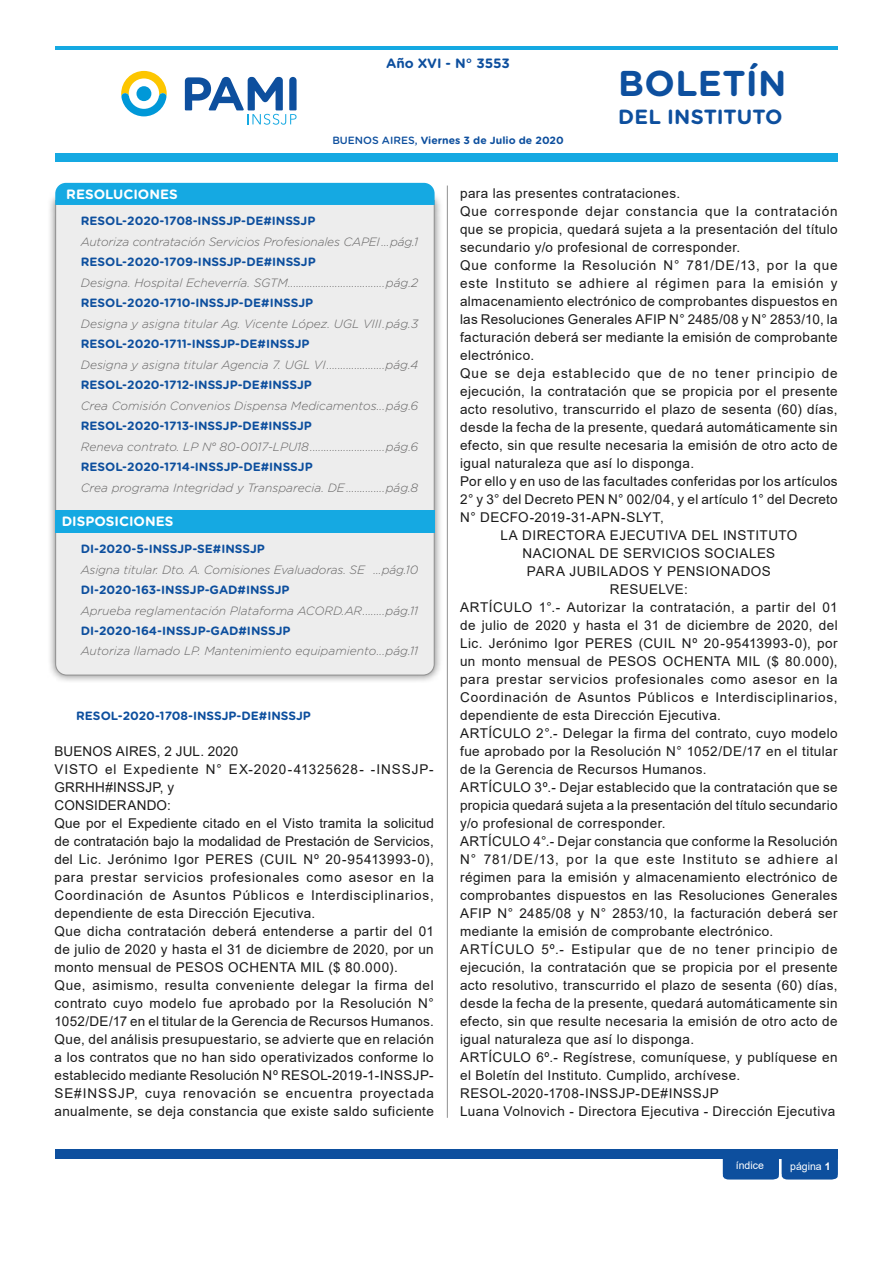
<style>
.page{position:relative;width:893px;height:1263px;background:#fff}
.page>*{position:absolute;margin:0;border:0;box-sizing:border-box;transform-origin:0 0}
.t1{font:700 35.85px "Gotham Rounded";letter-spacing:.01em;color:#0d4f9e}
.t2{font:700 20.55px "Gotham Rounded";color:#0d4f9e}
.t3{font:13.5px/18px "Arial";letter-spacing:.035em;color:#1a1a1a}
.t4{font:13.5px "Arial";letter-spacing:.065em;color:#1a1a1a}
.t5{font:13.5px "Arial";letter-spacing:.055em;color:#1a1a1a}
.t6{font:13.5px "Arial";letter-spacing:.06em;color:#1a1a1a}
.t7{font:13.5px "Arial";letter-spacing:.075em;color:#1a1a1a}
.t8{font:700 13.5px "Gotham Rounded";color:#fff}
.t9{font:700 13.5px "Gotham Rounded";color:#0d4f9e}
.t10{font:italic 300 12px "Gotham Rounded";color:#646363}
.t11{font:700 12px "Gotham Rounded";color:#0d4f9e}
.t12{font:700 10.5px "Gotham Rounded";color:#0d4f9e}
.t13{font:10.5px "Arial";color:#fff}
.s1{font-weight:500}
.s2{font-weight:700}
</style>
<div class="page">
<div style="left:55px;top:1149px;width:783px;height:10px;background:#0d4f9e"></div>
<div style="left:723px;top:1159px;width:115px;height:20px;background:#0d4f9e"></div>
<svg style="left:185px;top:77px;width:112px;height:48px"></svg>
<div style="left:55px;top:153px;width:783px;height:9px;background:#15a9e2"></div>
<hr style="left:55px;top:46px;width:783px;height:3px;background:#15a9e2">
<hr style="left:447px;top:186px;width:1px;height:932px;background:#909090">
<svg style="left:121px;top:71px;width:46px;height:45px"></svg>
<div style="left:48px;top:193px;width:396px;height:490px;background:#000;opacity:.52"></div>
<div style="left:55px;top:205px;width:380px;height:471px;background:#ededed"></div>
<div style="left:55px;top:182px;width:380px;height:23px;background:#15a9e2"></div>
<div style="left:55px;top:510px;width:380px;height:23px;background:#15a9e2"></div>
<p class="t9" style="left:386px;top:54px;width:125px">Año XVI - N° 3553</p>
<p class="t12" style="left:332px;top:133px;width:233px"><span class="s1">BUENOS AIRES,</span> Viernes 3 de Julio de 2020</p>
<h1 class="t1" style="left:618px;top:57px;width:170px">BOLETÍN</h1>
<h2 class="t2" style="left:618px;top:102px;width:166px">DEL INSTITUTO</h2>
<p class="t8" style="left:66px;top:184px;width:113px">RESOLUCIONES</p>
<p class="t11" style="left:81px;top:212px;width:236px">RESOL-2020-1708-INSSJP-DE#INSSJP</p>
<p class="t10" style="left:81px;top:234px;width:339px">Autoriza contratación Servicios Profesionales CAPEI ...pág.1</p>
<p class="t11" style="left:81px;top:253px;width:236px">RESOL-2020-1709-INSSJP-DE#INSSJP</p>
<p class="t10" style="left:81px;top:275px;width:339px">Designa. Hospital Echeverría. SGTM...................................pág.2</p>
<p class="t11" style="left:81px;top:294px;width:234px">RESOL-2020-1710-INSSJP-DE#INSSJP</p>
<p class="t10" style="left:81px;top:316px;width:339px">Designa y asigna titular Ag. Vicente López. UGL VIII.pág.3</p>
<p class="t11" style="left:81px;top:335px;width:230px">RESOL-2020-1711-INSSJP-DE#INSSJP</p>
<p class="t10" style="left:81px;top:357px;width:339px">Designa y asigna titular Agencia 7. UGL VI.....................pág.4</p>
<p class="t11" style="left:81px;top:376px;width:233px">RESOL-2020-1712-INSSJP-DE#INSSJP</p>
<p class="t10" style="left:81px;top:397px;width:339px">Crea Comisión Convenios Dispensa Medicamentos...pág.6</p>
<p class="t11" style="left:81px;top:417px;width:233px">RESOL-2020-1713-INSSJP-DE#INSSJP</p>
<p class="t10" style="left:81px;top:438px;width:339px">Reneva contrato. LP N° 80-0017-LPU18...........................pág.6</p>
<p class="t11" style="left:81px;top:458px;width:233px">RESOL-2020-1714-INSSJP-DE#INSSJP</p>
<p class="t10" style="left:81px;top:479px;width:339px">Crea programa Integridad y Transparecia. DE..............pág.8</p>
<p class="t8" style="left:62px;top:512px;width:113px">DISPOSICIONES</p>
<p class="t11" style="left:81px;top:540px;width:186px">DI-2020-5-INSSJP-SE#INSSJP</p>
<p class="t10" style="left:81px;top:561px;width:339px">Asigna titular. Dto. A. Comisiones Evaluadoras. SE ...pág.10</p>
<p class="t11" style="left:81px;top:581px;width:210px">DI-2020-163-INSSJP-GAD#INSSJP</p>
<p class="t10" style="left:81px;top:602px;width:339px">Aprueba reglamentación Plataforma ACORD.AR........pág.11</p>
<p class="t11" style="left:81px;top:622px;width:211px">DI-2020-164-INSSJP-GAD#INSSJP</p>
<p class="t10" style="left:81px;top:643px;width:339px">Autoriza llamado LP. Mantenimiento equipamiento...pág.11</p>
<p class="t11" style="left:76px;top:707px;width:236px">RESOL-2020-1708-INSSJP-DE#INSSJP</p>
<p class="t3" style="left:55px;top:742px;width:381px">BUENOS AIRES, 2 JUL. 2020<br>VISTO el Expediente N° EX-2020-41325628- -INSSJP-GRRHH#INSSJP, y<br>CONSIDERANDO:<br>Que por el Expediente citado en el Visto tramita la solicitud de contratación bajo la modalidad de Prestación de Servicios, del Lic. Jerónimo Igor PERES (CUIL Nº 20-95413993-0), para prestar servicios profesionales como asesor en la Coordinación de Asuntos Públicos e Interdisciplinarios, dependiente de esta Dirección Ejecutiva.<br>Que dicha contratación deberá entenderse a partir del 01 de julio de 2020 y hasta el 31 de diciembre de 2020, por un monto mensual de PESOS OCHENTA MIL ($ 80.000).<br>Que, asimismo, resulta conveniente delegar la firma del contrato cuyo modelo fue aprobado por la Resolución N° 1052/DE/17 en el titular de la Gerencia de Recursos Humanos.<br>Que, del análisis presupuestario, se advierte que en relación a los contratos que no han sido operativizados conforme lo establecido mediante Resolución Nº RESOL-2019-1-INSSJP-SE#INSSJP, cuya renovación se encuentra proyectada anualmente, se deja constancia que existe saldo suficiente</p>
<p class="t3" style="left:460px;top:184px;width:222px">para las presentes contrataciones.</p>
<p class="t6" style="left:460px;top:202px;width:379px">Que corresponde dejar constancia que la contratación</p>
<p class="t3" style="left:460px;top:220px;width:379px">que se propicia, quedará sujeta a la presentación del título</p>
<p class="t3" style="left:460px;top:238px;width:282px">secundario y/o profesional de corresponder.</p>
<p class="t6" style="left:460px;top:256px;width:379px">Que conforme la Resolución N° 781/DE/13, por la que</p>
<p class="t4" style="left:460px;top:274px;width:379px">este Instituto se adhiere al régimen para la emisión y</p>
<p class="t3" style="left:460px;top:292px;width:379px">almacenamiento electrónico de comprobantes dispuestos en</p>
<p class="t3" style="left:460px;top:310px;width:379px">las Resoluciones Generales AFIP N° 2485/08 y N° 2853/10, la</p>
<p class="t3" style="left:460px;top:328px;width:379px">facturación deberá ser mediante la emisión de comprobante</p>
<p class="t3" style="left:460px;top:346px;width:76px">electrónico.</p>
<p class="t4" style="left:460px;top:364px;width:379px">Que se deja establecido que de no tener principio de</p>
<p class="t3" style="left:460px;top:382px;width:379px">ejecución, la contratación que se propicia por el presente</p>
<p class="t3" style="left:460px;top:400px;width:379px">acto resolutivo, transcurrido el plazo de sesenta (60) días,</p>
<p class="t3" style="left:460px;top:418px;width:379px">desde la fecha de la presente, quedará automáticamente sin</p>
<p class="t3" style="left:460px;top:436px;width:379px">efecto, sin que resulte necesaria la emisión de otro acto de</p>
<p class="t3" style="left:460px;top:454px;width:236px">igual naturaleza que así lo disponga.</p>
<p class="t3" style="left:460px;top:472px;width:379px">Por ello y en uso de las facultades conferidas por los artículos</p>
<p class="t3" style="left:460px;top:490px;width:379px">2° y 3° del Decreto PEN N° 002/04, y el artículo 1° del Decreto</p>
<p class="t3" style="left:460px;top:508px;width:205px">N° DECFO-2019-31-APN-SLYT,</p>
<p class="t3" style="left:500px;top:526px;width:298px">LA DIRECTORA EJECUTIVA DEL INSTITUTO</p>
<p class="t3" style="left:522px;top:544px;width:254px">NACIONAL DE SERVICIOS SOCIALES</p>
<p class="t3" style="left:527px;top:562px;width:245px">PARA JUBILADOS Y PENSIONADOS</p>
<p class="t3" style="left:610px;top:580px;width:79px">RESUELVE:</p>
<p class="t3" style="left:460px;top:598px;width:379px">ARTÍCULO 1°.- Autorizar la contratación, a partir del 01</p>
<p class="t3" style="left:460px;top:616px;width:379px">de julio de 2020 y hasta el 31 de diciembre de 2020, del</p>
<p class="t3" style="left:460px;top:634px;width:379px">Lic. Jerónimo Igor PERES (CUIL Nº 20-95413993-0), por</p>
<p class="t3" style="left:460px;top:652px;width:379px">un monto mensual de PESOS OCHENTA MIL ($ 80.000),</p>
<p class="t5" style="left:460px;top:670px;width:379px">para prestar servicios profesionales como asesor en la</p>
<p class="t5" style="left:460px;top:688px;width:379px">Coordinación de Asuntos Públicos e Interdisciplinarios,</p>
<p class="t3" style="left:460px;top:706px;width:262px">dependiente de esta Dirección Ejecutiva.</p>
<p class="t3" style="left:460px;top:724px;width:379px">ARTÍCULO 2°.- Delegar la firma del contrato, cuyo modelo</p>
<p class="t3" style="left:460px;top:742px;width:379px">fue aprobado por la Resolución N° 1052/DE/17 en el titular</p>
<p class="t3" style="left:460px;top:760px;width:248px">de la Gerencia de Recursos Humanos.</p>
<p class="t3" style="left:460px;top:778px;width:379px">ARTÍCULO 3º.- Dejar establecido que la contratación que se</p>
<p class="t3" style="left:460px;top:796px;width:379px">propicia quedará sujeta a la presentación del título secundario</p>
<p class="t3" style="left:460px;top:814px;width:207px">y/o profesional de corresponder.</p>
<p class="t3" style="left:460px;top:832px;width:379px">ARTÍCULO 4°.- Dejar constancia que conforme la Resolución</p>
<p class="t7" style="left:460px;top:850px;width:379px">N° 781/DE/13, por la que este Instituto se adhiere al</p>
<p class="t3" style="left:460px;top:868px;width:379px">régimen para la emisión y almacenamiento electrónico de</p>
<p class="t3" style="left:460px;top:886px;width:379px">comprobantes dispuestos en las Resoluciones Generales</p>
<p class="t3" style="left:460px;top:904px;width:379px">AFIP N° 2485/08 y N° 2853/10, la facturación deberá ser</p>
<p class="t3" style="left:460px;top:922px;width:315px">mediante la emisión de comprobante electrónico.</p>
<p class="t4" style="left:460px;top:940px;width:379px">ARTÍCULO 5º.- Estipular que de no tener principio de</p>
<p class="t3" style="left:460px;top:958px;width:379px">ejecución, la contratación que se propicia por el presente</p>
<p class="t3" style="left:460px;top:976px;width:379px">acto resolutivo, transcurrido el plazo de sesenta (60) días,</p>
<p class="t3" style="left:460px;top:994px;width:379px">desde la fecha de la presente, quedará automáticamente sin</p>
<p class="t3" style="left:460px;top:1012px;width:379px">efecto, sin que resulte necesaria la emisión de otro acto de</p>
<p class="t3" style="left:460px;top:1030px;width:236px">igual naturaleza que así lo disponga.</p>
<p class="t3" style="left:460px;top:1048px;width:379px">ARTÍCULO 6º.- Regístrese, comuníquese, y publíquese en</p>
<p class="t3" style="left:460px;top:1066px;width:282px">el Boletín del Instituto. Cumplido, archívese.</p>
<p class="t3" style="left:460px;top:1084px;width:260px">RESOL-2020-1708-INSSJP-DE#INSSJP</p>
<p class="t3" style="left:460px;top:1102px;width:377px">Luana Volnovich - Directora Ejecutiva - Dirección Ejecutiva</p>
<p class="t13" style="left:736px;top:1156px;width:30px">índice</p>
<p class="t13" style="left:790px;top:1156px;width:42px">página <span class="s2">11</span></p>
</div>
